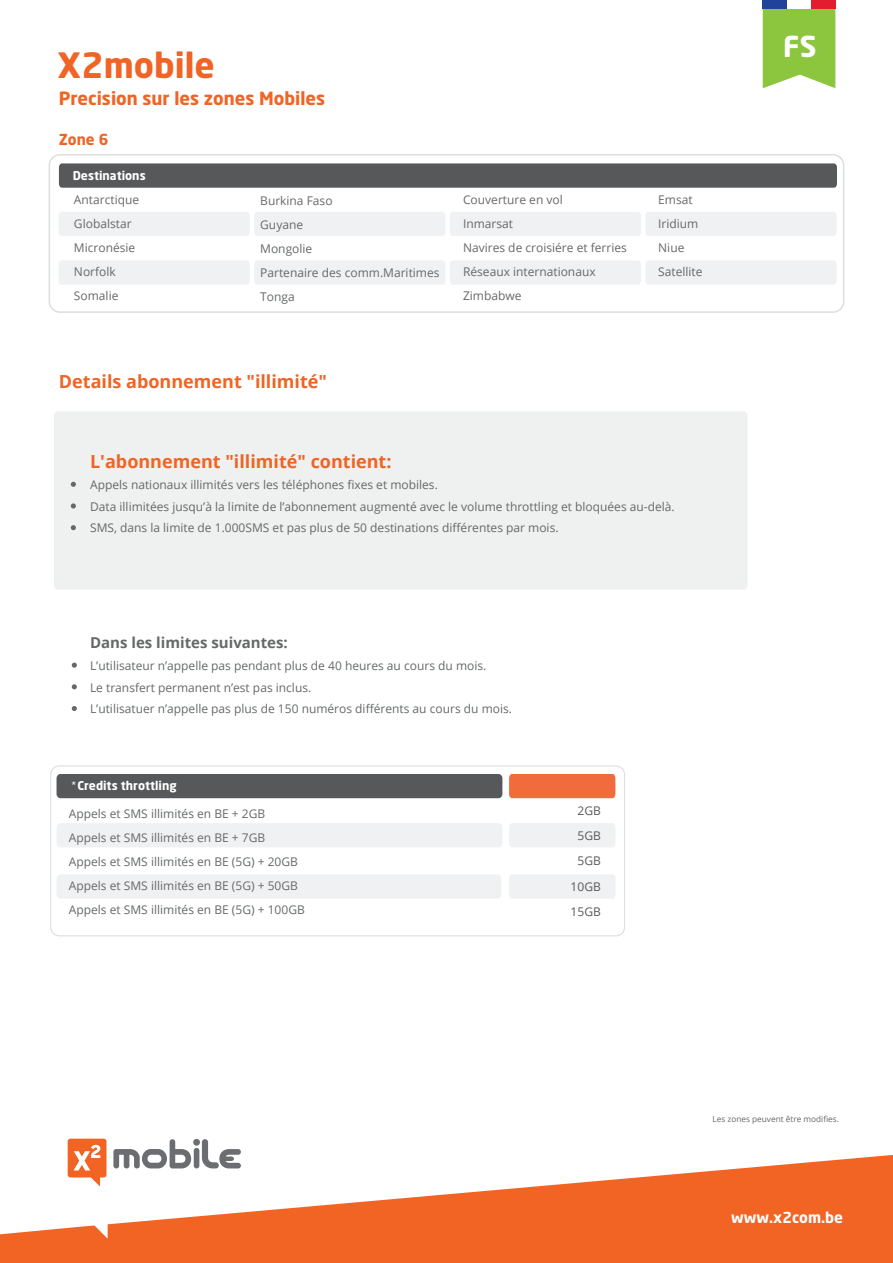
<style>
.page{position:relative;width:893px;height:1263px;background:#fff}
.page>*{position:absolute;margin:0;border:0;box-sizing:border-box;transform-origin:0 0}
.t1{font:700 34.5px "Neo Sans";color:#f06425}
.t2{font:700 28.5px "Neo Sans";color:#fff}
.t3{font:700 18px "Open Sans";color:#f06425}
.t4{font:700 18px "Neo Sans";color:#f06425}
.t5{font:700 15px "Open Sans";color:#666969}
.t6{font:700 15px "Neo Sans";color:#fff}
.t7{font:700 15px "Neo Sans";color:#f06425}
.t8{font:12px/24px "Open Sans";color:#666969}
.t9{font:700 12px "Neo Sans";color:#fff}
.t10{font:12px "Open Sans";color:#57585a}
.t11{font:8.25px "Open Sans";color:#666969}
</style>
<div class="page">
<svg style="left:0;top:1155px;width:893px;height:108px;fill:#f26424"></svg>
<svg style="left:68px;top:1139px;width:39px;height:47px"></svg>
<svg style="left:113px;top:1139px;width:128px;height:29px"></svg>
<div style="left:59px;top:261px;width:777px;height:24px;background:#f0f1f2"></div>
<div style="left:59px;top:212px;width:777px;height:24px;background:#f0f1f2"></div>
<svg style="left:59px;top:163px;width:778px;height:25px;background:#5c5d5f"></svg>
<div style="left:49px;top:154px;width:795px;height:159px;border:2px solid #dddee0;border-radius:11px"></div>
<div style="left:54px;top:411px;width:693px;height:178px;background:#eff0f0;border-radius:4px"></div>
<svg style="left:71px;top:482px;width:5px;height:5px"></svg>
<svg style="left:71px;top:503px;width:5px;height:5px"></svg>
<svg style="left:71px;top:525px;width:5px;height:5px"></svg>
<svg style="left:72px;top:663px;width:5px;height:5px"></svg>
<svg style="left:72px;top:684px;width:5px;height:5px"></svg>
<svg style="left:72px;top:706px;width:5px;height:5px"></svg>
<svg style="left:762px;top:0;width:74px;height:89px;background:#98ca54"></svg>
<div style="left:762px;top:0;width:25px;height:8px;background:#1f439b"></div>
<div style="left:787px;top:0;width:24px;height:8px;background:#fff"></div>
<div style="left:811px;top:0;width:24px;height:8px;background:#e11d2e"></div>
<div style="left:50px;top:765px;width:575px;height:171px;border:1px solid #dddee0;border-radius:9px"></div>
<div style="left:57px;top:774px;width:445px;height:24px;background:#57585a;border-radius:4px"></div>
<div style="left:509px;top:774px;width:106px;height:24px;background:#f16b3c"></div>
<div style="left:57px;top:874px;width:444px;height:25px;background:#f0f1f2;border-radius:4px"></div>
<div style="left:509px;top:875px;width:106px;height:23px;background:#f0f1f2"></div>
<div style="left:57px;top:823px;width:445px;height:24px;background:#f0f1f2;border-radius:4px"></div>
<div style="left:509px;top:823px;width:106px;height:24px;background:#f0f1f2"></div>
<p class="t1" style="left:57px;top:50px;width:159px">X2mobile</p>
<p class="t4" style="left:59px;top:91px;width:268px">Precision sur les zones Mobiles</p>
<p class="t7" style="left:59px;top:133px;width:51px">Zone 6</p>
<p class="t9" style="left:73px;top:171px;width:74px">Destinations</p>
<p class="t8" style="left:74px;top:188px;width:67px">Antarctique<br>Globalstar<br>Micronésie<br>Norfolk<br>Somalie</p>
<p class="t8" style="left:260px;top:188px;width:181px">Burkina Faso<br>Guyane<br>Mongolie<br>Partenaire des comm.Maritimes<br>Tonga</p>
<p class="t8" style="left:463px;top:188px;width:165px">Couverture en vol<br>Inmarsat<br>Navires de croisiére et ferries<br>Réseaux internationaux<br>Zimbabwe</p>
<p class="t8" style="left:658px;top:188px;width:46px">Emsat<br>Iridium<br>Niue<br>Satellite</p>
<p class="t3" style="left:59px;top:369px;width:270px">Details abonnement "illimité"</p>
<p class="t3" style="left:90px;top:448px;width:303px">L'abonnement "illimité" contient:</p>
<p class="t8" style="left:90px;top:472px;width:349px">Appels nationaux illimités vers les téléphones fixes et mobiles.</p>
<p class="t8" style="left:90px;top:494px;width:586px">Data illimitées jusqu’à la limite de l’abonnement augmenté avec le volume throttling et bloquées au-delà.</p>
<p class="t8" style="left:90px;top:516px;width:470px">SMS, dans la limite de 1.000SMS et pas plus de 50 destinations différentes par mois.</p>
<p class="t5" style="left:90px;top:632px;width:199px">Dans les limites suivantes:</p>
<p class="t8" style="left:90px;top:654px;width:398px;line-height:21.6px">L’utilisateur n’appelle pas pendant plus de 40 heures au cours du mois.<br>Le transfert permanent n’est pas inclus.</p>
<p class="t8" style="left:90px;top:696px;width:423px">L’utilisatuer n’appelle pas plus de 150 numéros différents au cours du mois.</p>
<p class="t9" style="left:71px;top:780px;width:107px">*Credits throttling</p>
<p class="t8" style="left:69px;top:801px;width:198px">Appels et SMS illimités en BE + 2GB</p>
<p class="t8" style="left:69px;top:825px;width:198px">Appels et SMS illimités en BE + 7GB</p>
<p class="t8" style="left:69px;top:849px;width:231px">Appels et SMS illimités en BE (5G) + 20GB</p>
<p class="t8" style="left:69px;top:873px;width:231px">Appels et SMS illimités en BE (5G) + 50GB</p>
<p class="t8" style="left:69px;top:897px;width:237px">Appels et SMS illimités en BE (5G) + 100GB</p>
<p class="t10" style="left:577px;top:802px;width:25px">2GB</p>
<p class="t10" style="left:577px;top:827px;width:25px">5GB</p>
<p class="t10" style="left:577px;top:853px;width:25px">5GB</p>
<p class="t10" style="left:571px;top:878px;width:32px">10GB</p>
<p class="t10" style="left:571px;top:904px;width:32px">15GB</p>
<h2 class="t2" style="left:783px;top:35px;width:35px">FS</h2>
<p class="t11" style="left:713px;top:1113px;width:128px">Les zones peuvent être modifies.</p>
<p class="t6" style="left:731px;top:1210px;width:114px">www.x2com.be</p>
</div>
